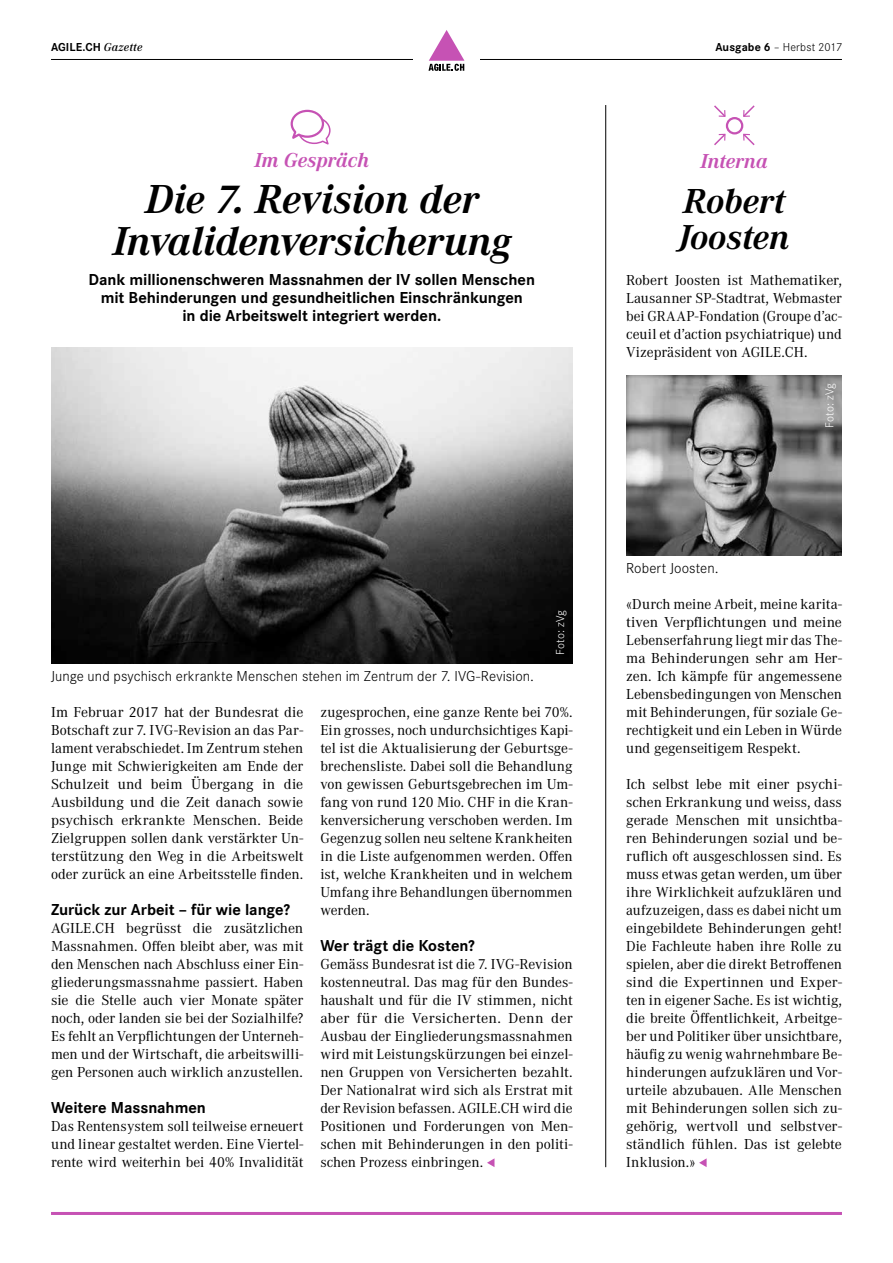
<style>
.page{position:relative;width:893px;height:1263px;background:#fff}
.page>*{position:absolute;margin:0;border:0;box-sizing:border-box;transform-origin:0 0}
.t1{font:italic 700 42px/42px "Corporate A";letter-spacing:-.01em;color:#000;text-align:center}
.t2{font:italic 700 36px/36px "Corporate A";letter-spacing:-.005em;color:#000}
.t3{font:italic 700 21px "Corporate A";letter-spacing:-.005em;color:#c652b4}
.t4{font:700 16.5px/18px "Corporate S";letter-spacing:-.005em;color:#000;text-align:center}
.t5{font:15px/18px "Corporate A";color:#000;text-align:justify}
.t6{font:300 15px "Corporate S";letter-spacing:.005em;color:#000}
.t7{font:300 12px "Corporate S";letter-spacing:.015em;color:#000}
.t8{font:300 12px "Corporate S";letter-spacing:.005em;color:#fff}
.t9{font:700 12px "Corporate S";letter-spacing:.005em;color:#000}
.s1{font-family:"Corporate A";font-weight:600;font-style:italic}
.s2{font-weight:700}
</style>
<div class="page">
<img style="left:51px;top:348px;width:522px;height:315px">
<svg style="left:487px;top:1158px;width:7px;height:9px"></svg>
<svg style="left:714px;top:133px;width:12px;height:12px"></svg>
<svg style="left:714px;top:105px;width:12px;height:12px"></svg>
<svg style="left:743px;top:105px;width:12px;height:12px"></svg>
<svg style="left:743px;top:133px;width:12px;height:12px"></svg>
<div style="left:726px;top:117px;width:17px;height:17px;border:2px solid #c652b4;border-radius:50%"></div>
<hr style="left:605px;top:105px;width:1px;height:1062px;background:#000">
<hr style="left:51px;top:1212px;width:791px;height:3px;background:#c652b4">
<hr style="left:51px;top:59px;width:791px;height:1px;background:#000">
<div style="left:413px;top:30px;width:67px;height:42px;background:#fff"></div>
<svg style="left:428px;top:30px;width:36px;height:41px"></svg>
<svg style="left:290px;top:110px;width:41px;height:35px"></svg>
<img style="left:626px;top:375px;width:216px;height:180px">
<svg style="left:699px;top:1158px;width:8px;height:9px"></svg>
<p class="t9" style="left:51px;top:39px;width:93px">AGILE.CH <span class="s1">Gazette</span></p>
<p class="t7" style="left:715px;top:40px;width:128px"><span class="s2">Ausgabe 6</span> – Herbst 2017</p>
<h3 class="t3" style="left:254px;top:148px;width:116px">Im Gespräch</h3>
<h1 class="t1" style="left:113px;top:179px;width:400px">Die 7. Revision der<br>Invalidenversicherung</h1>
<p class="t4" style="left:89px;top:270px;width:448px">Dank millionenschweren Massnahmen der IV sollen Menschen mit Behinderungen und gesundheitlichen Einschränkungen<br>in die Arbeitswelt integriert werden.</p>
<h3 class="t3" style="left:700px;top:149px;width:69px">Interna</h3>
<h2 class="t2" style="left:678px;top:184px;width:113px">Robert<br>Joosten</h2>
<p class="t5" style="left:626px;top:271px;width:217px">Robert Joosten ist Mathematiker, Lausanner SP-Stadtrat, Webmaster bei GRAAP-Fondation (Groupe d’ac&shy;ceuil et d’action psychiatrique) und Vizepräsident von AGILE.CH.</p>
<p class="t8" style="left:822px;top:428px;width:46px;rotate:-90deg">Foto: zVg</p>
<p class="t6" style="left:51px;top:666px;width:485px">Junge und psychisch erkrankte Menschen stehen im Zentrum der 7. IVG-Revision.</p>
<p class="t8" style="left:552px;top:655px;width:46px;rotate:-90deg">Foto: zVg</p>
<p class="t5" style="left:51px;top:703px;width:254px">Im Februar 2017 hat der Bundesrat die Botschaft zur 7. IVG-Revision an das Par&shy;lament verabschiedet. Im Zentrum stehen Junge mit Schwierigkeiten am Ende der Schulzeit und beim Übergang in die Ausbildung und die Zeit danach sowie psychisch erkrankte Menschen. Beide Zielgruppen sollen dank verstärkter Un&shy;terstützung den Weg in die Arbeitswelt oder zurück an eine Arbeitsstelle finden.</p>
<p class="t4" style="left:51px;top:900px;width:240px">Zurück zur Arbeit – für wie lange?</p>
<p class="t5" style="left:51px;top:919px;width:254px">AGILE.CH begrüsst die zusätzlichen Massnahmen. Offen bleibt aber, was mit den Menschen nach Abschluss einer Ein&shy;gliederungsmassnahme passiert. Haben sie die Stelle auch vier Monate später noch, oder landen sie bei der Sozialhilfe?<br>Es fehlt an Verpflichtungen der Unterneh&shy;men und der Wirtschaft, die arbeitswilli&shy;gen Personen auch wirklich anzustellen.</p>
<p class="t4" style="left:51px;top:1098px;width:156px">Weitere Massnahmen</p>
<p class="t5" style="left:51px;top:1117px;width:254px">Das Rentensystem soll teilweise erneuert und linear gestaltet werden. Eine Viertel&shy;rente wird weiterhin bei 40% Invalidität</p>
<p class="t5" style="left:320px;top:703px;width:254px">zugesprochen, eine ganze Rente bei 70%.<br>Ein grosses, noch undurchsichtiges Kapi&shy;tel ist die Aktualisierung der Geburtsge&shy;brechensliste. Dabei soll die Behandlung von gewissen Geburtsgebrechen im Um&shy;fang von rund 120 Mio. CHF in die Kran&shy;kenversicherung verschoben werden. Im Gegenzug sollen neu seltene Krankheiten in die Liste aufgenommen werden. Offen ist, welche Krankheiten und in welchem Umfang ihre Behandlungen übernommen werden.</p>
<p class="t4" style="left:320px;top:936px;width:156px">Wer trägt die Kosten?</p>
<p class="t5" style="left:320px;top:955px;width:254px">Gemäss Bundesrat ist die 7. IVG-Revision kostenneutral. Das mag für den Bundes&shy;haushalt und für die IV stimmen, nicht aber für die Versicherten. Denn der Ausbau der Eingliederungsmassnahmen wird mit Leistungskürzungen bei einzel&shy;nen Gruppen von Versicherten bezahlt.<br>Der Nationalrat wird sich als Erstrat mit der Revision befassen. AGILE.CH wird die Positionen und Forderungen von Men&shy;schen mit Behinderungen in den politi&shy;schen Prozess einbringen.</p>
<p class="t6" style="left:626px;top:558px;width:94px">Robert Joosten.</p>
<p class="t5" style="left:626px;top:595px;width:217px">«Durch meine Arbeit, meine karita&shy;tiven Verpflichtungen und meine Lebenserfahrung liegt mir das The&shy;ma Behinderungen sehr am Her&shy;zen. Ich kämpfe für angemessene Lebensbedingungen von Menschen mit Behinderungen, für soziale Ge&shy;rechtigkeit und ein Leben in Würde und gegenseitigem Respekt.</p>
<p class="t5" style="left:626px;top:775px;width:217px">Ich selbst lebe mit einer psychi&shy;schen Erkrankung und weiss, dass gerade Menschen mit unsichtba&shy;ren Behinderungen sozial und be&shy;ruflich oft ausgeschlossen sind. Es muss etwas getan werden, um über ihre Wirklichkeit aufzuklären und aufzuzeigen, dass es dabei nicht um eingebildete Behinderungen geht!<br>Die Fachleute haben ihre Rolle zu spielen, aber die direkt Betroffenen sind die Expertinnen und Exper&shy;ten in eigener Sache. Es ist wichtig, die breite Öffentlichkeit, Arbeitge&shy;ber und Politiker über unsichtbare, häufig zu wenig wahrnehmbare Be&shy;hinderungen aufzuklären und Vor&shy;urteile abzubauen. Alle Menschen mit Behinderungen sollen sich zu&shy;gehörig, wertvoll und selbstver&shy;ständlich fühlen. Das ist gelebte Inklusion.»</p>
</div>
